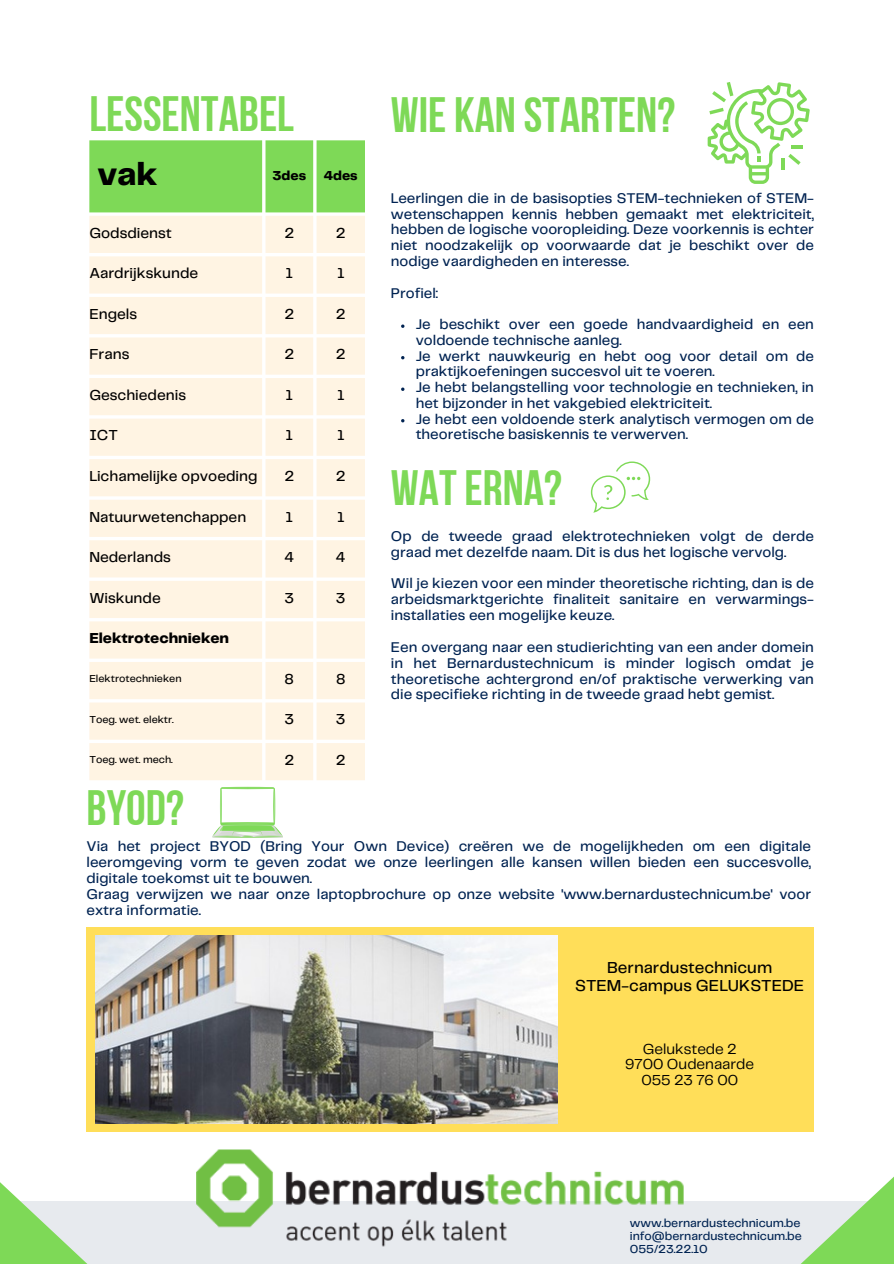
<style>
.page{position:relative;width:894px;height:1264px;background:#fff}
.page>*{position:absolute;margin:0;border:0;box-sizing:border-box;transform-origin:0 0}
.t1{font:49.5px "Bebas Neue Cyrillic";color:#7ed957}
.t2{font:800 33px "Telegraf";color:#000}
.t3{font:500 16.5px/18px "Telegraf";color:#000;text-align:center}
.t4{font:500 15px "Telegraf";color:#000}
.t5{font:15px/15.8px "Telegraf";color:#000;text-align:center}
.t6{font:800 15px "Telegraf";color:#000}
.t7{font:500 14.7px/15.9px "Telegraf";color:#002352}
.t8{font:500 14.55px/15.8px "Telegraf";color:#002352}
.t9{font:800 13.5px "Telegraf";color:#000}
.t10{font:500 12px "Telegraf";color:#002352}
.t11{font:500 10.5px "Telegraf";color:#000}
</style>
<div class="page">
<div style="left:0;top:1201px;width:893px;height:62px;background:#e7eaee"></div>
<svg style="left:0;top:1131px;width:197px;height:132px"></svg>
<svg style="left:690px;top:1097px;width:203px;height:166px"></svg>
<svg style="left:707px;top:82px;width:102px;height:102px"></svg>
<img style="left:197px;top:1145px;width:499px;height:106px">
<svg style="left:212px;top:786px;width:71px;height:52px"></svg>
<svg style="left:590px;top:461px;width:60px;height:51px"></svg>
<svg style="left:401px;top:324px;width:3px;height:4px"></svg>
<svg style="left:401px;top:387px;width:3px;height:4px"></svg>
<div style="left:89px;top:140px;width:276px;height:72px;background:#7ed957"></div>
<svg style="left:89px;top:216px;width:276px;height:564px;background:#fff5e5"></svg>
<div style="left:86px;top:927px;width:727px;height:204px;background:#ffde59"></div>
<img style="left:95px;top:935px;width:462px;height:188px">
<p class="t1" style="left:89px;top:94px;width:206px">LESSENTABEL</p>
<p class="t2" style="left:98px;top:160px;width:61px">vak</p>
<p class="t9" style="left:272px;top:169px;width:35px">3des</p>
<p class="t9" style="left:324px;top:169px;width:35px">4des</p>
<p class="t4" style="left:89px;top:226px;width:84px">Godsdienst</p>
<p class="t4" style="left:284px;top:226px;width:11px">2</p>
<p class="t4" style="left:336px;top:226px;width:11px">2</p>
<p class="t4" style="left:89px;top:267px;width:110px">Aardrijkskunde</p>
<p class="t4" style="left:285px;top:267px;width:9px">1</p>
<p class="t4" style="left:337px;top:267px;width:9px">1</p>
<p class="t4" style="left:89px;top:307px;width:49px">Engels</p>
<p class="t4" style="left:284px;top:307px;width:11px">2</p>
<p class="t4" style="left:336px;top:307px;width:11px">2</p>
<p class="t4" style="left:89px;top:348px;width:42px">Frans</p>
<p class="t4" style="left:284px;top:348px;width:11px">2</p>
<p class="t4" style="left:336px;top:348px;width:11px">2</p>
<p class="t4" style="left:89px;top:388px;width:98px">Geschiedenis</p>
<p class="t4" style="left:285px;top:388px;width:9px">1</p>
<p class="t4" style="left:337px;top:388px;width:9px">1</p>
<p class="t4" style="left:89px;top:429px;width:30px">ICT</p>
<p class="t4" style="left:285px;top:429px;width:9px">1</p>
<p class="t4" style="left:337px;top:429px;width:9px">1</p>
<p class="t4" style="left:89px;top:469px;width:170px">Lichamelijke opvoeding</p>
<p class="t4" style="left:284px;top:469px;width:11px">2</p>
<p class="t4" style="left:336px;top:469px;width:11px">2</p>
<p class="t4" style="left:89px;top:510px;width:158px">Natuurwetenchappen</p>
<h1 class="t4" style="left:285px;top:510px;width:9px">1</h1>
<p class="t4" style="left:337px;top:510px;width:9px">1</p>
<h4 class="t4" style="left:89px;top:550px;width:83px">Nederlands</h4>
<h4 class="t4" style="left:284px;top:550px;width:11px">4</h4>
<p class="t4" style="left:336px;top:550px;width:11px">4</p>
<p class="t4" style="left:89px;top:591px;width:73px">Wiskunde</p>
<p class="t4" style="left:284px;top:591px;width:11px">3</p>
<p class="t4" style="left:336px;top:591px;width:11px">3</p>
<h5 class="t6" style="left:89px;top:632px;width:141px">Elektrotechnieken</h5>
<p class="t11" style="left:89px;top:674px;width:94px">Elektrotechnieken</p>
<h1 class="t4" style="left:284px;top:672px;width:11px">8</h1>
<h4 class="t4" style="left:336px;top:672px;width:11px">8</h4>
<h4 class="t11" style="left:89px;top:714px;width:86px">Toeg. wet. elektr.</h4>
<h4 class="t4" style="left:284px;top:713px;width:11px">3</h4>
<h1 class="t4" style="left:336px;top:713px;width:11px">3</h1>
<p class="t11" style="left:89px;top:755px;width:85px">Toeg. wet. mech.</p>
<h4 class="t4" style="left:284px;top:753px;width:11px">2</h4>
<h2 class="t4" style="left:336px;top:753px;width:11px">2</h2>
<p class="t1" style="left:391px;top:95px;width:285px">WIE KAN STARTEN?</p>
<p class="t8" style="left:391px;top:191px;width:424px;text-align:justify">Leerlingen die in de basisopties STEM-technieken of STEM&shy;wetenschappen kennis hebben gemaakt met elektriciteit, hebben de logische vooropleiding. Deze voorkennis is echter niet noodzakelijk op voorwaarde dat je beschikt over de nodige vaardigheden en interesse.</p>
<p class="t8" style="left:391px;top:285px;width:49px">Profiel:</p>
<p class="t8" style="left:415px;top:317px;width:399px">Je beschikt over een goede handvaardigheid en een voldoende technische aanleg.</p>
<p class="t8" style="left:415px;top:348px;width:399px">Je werkt nauwkeurig en hebt oog voor detail om de praktijkoefeningen succesvol uit te voeren.</p>
<p class="t8" style="left:415px;top:380px;width:399px">Je hebt belangstelling voor technologie en technieken, in het bijzonder in het vakgebied elektriciteit.</p>
<p class="t8" style="left:415px;top:411px;width:399px">Je hebt een voldoende sterk analytisch vermogen om de theoretische basiskennis te verwerven.</p>
<p class="t1" style="left:391px;top:468px;width:172px">WATERNA?</p>
<p class="t7" style="left:391px;top:529px;width:424px">Op de tweede graad elektrotechnieken volgt de derde graad met dezelfde naam. Dit is dus het logische vervolg.</p>
<p class="t7" style="left:391px;top:576px;width:424px;text-align:justify">Wil je kiezen voor een minder theoretische richting, dan is de arbeidsmarktgerichte finaliteit sanitaire en verwarmings&shy;installaties een mogelijke keuze.</p>
<p class="t7" style="left:391px;top:639px;width:424px;text-align:justify">Een overgang naar een studierichting van een ander domein in het Bernardustechnicum is minder logisch omdat je theoretische achtergrond en/of praktische verwerking van die specifieke richting in de tweede graad hebt gemist.</p>
<p class="t1" style="left:86px;top:787px;width:99px">BYOD?</p>
<p class="t7" style="left:86px;top:839px;width:725px">Via het project BYOD (Bring Your Own Device) creëren we de mogelijkheden om een digitale leeromgeving vorm te geven zodat we onze leerlingen alle kansen willen bieden een succesvolle, digitale toekomst uit te bouwen.<br>Graag verwijzen we naar onze laptopbrochure op onze website 'www.bernardustechnicum.be' voor extra informatie.</p>
<h3 class="t3" style="left:575px;top:959px;width:230px">Bernardustechnicum<br>STEM-campus GELUKSTEDE</h3>
<p class="t5" style="left:625px;top:1041px;width:130px">Gelukstede 2<br>9700 Oudenaarde<br>055 23 76 00</p>
<p class="t10" style="left:629px;top:1217px;width:172px">www.bernardustechnicum.be</p>
<p class="t10" style="left:629px;top:1230px;width:173px">info@bernardustechnicum.be</p>
<p class="t10" style="left:629px;top:1243px;width:79px">055/23.22.10</p>
</div>
